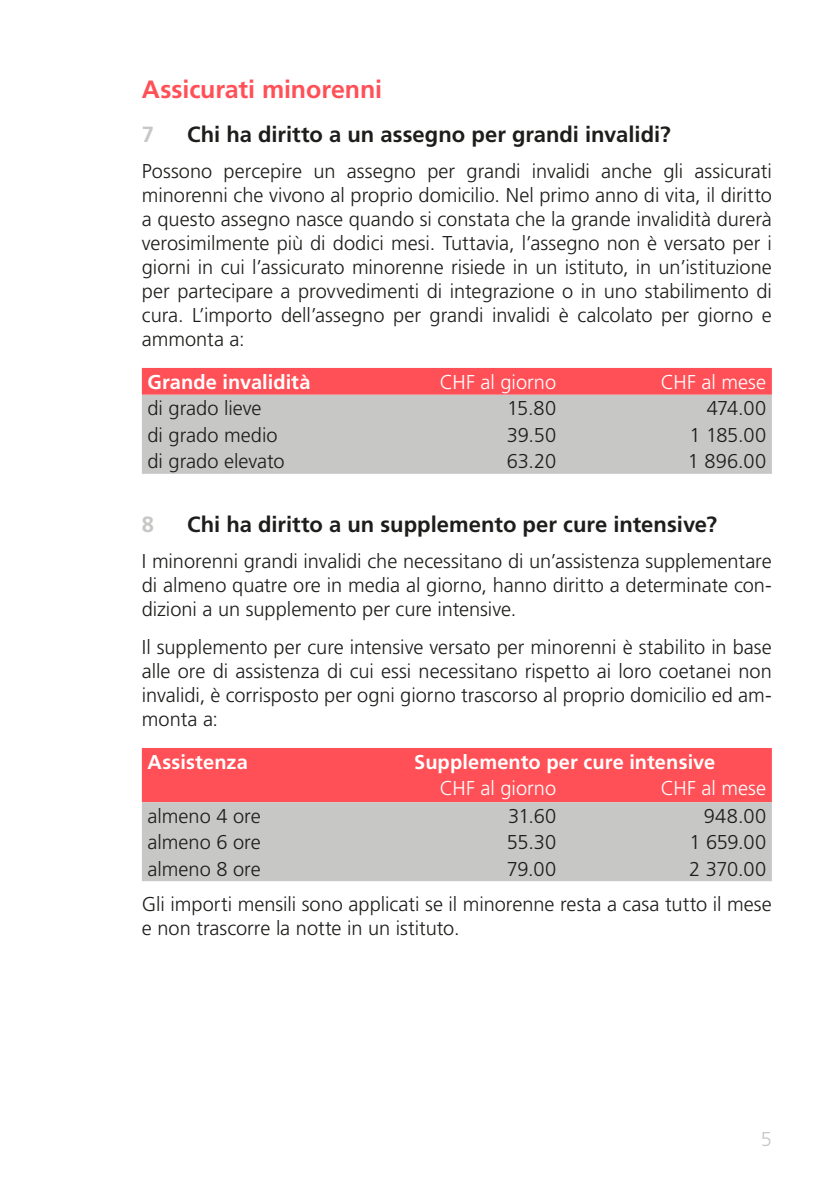
<style>
.page{position:relative;width:840px;height:1191px;background:#fff}
.page>*{position:absolute;margin:0;border:0;box-sizing:border-box;transform-origin:0 0}
.Texttitel{font:700 25px "Frutiger LT Std";letter-spacing:-.005em;color:#ff5057}
.t1{font:700 22px "Frutiger LT Std";color:#1d1d1b}
.t2{font:700 22px "Frutiger LT Std";color:#c7c7c6}
.Grundtext{font:300 20px/24px "Frutiger LT Std";color:#1d1d1b;text-align:justify}
.Tabellen_Text_Weiss{font:700 20px "Frutiger LT Std";letter-spacing:.005em;color:#fff}
.Tabellen_Text_Weiss-2{font:300 20px "Frutiger LT Std";color:#fff}
.t3{font:300 20px "Frutiger LT Std";color:#c7c7c6}
</style>
<div class="page">
<div style="left:142px;top:368px;width:629px;height:27px;background:#ff5057"></div>
<div style="left:142px;top:395px;width:629px;height:79px;background:#c7c7c6"></div>
<div style="left:142px;top:748px;width:629px;height:54px;background:#ff5057"></div>
<div style="left:142px;top:802px;width:629px;height:79px;background:#c7c7c6"></div>
<p class="Texttitel" style="left:142px;top:75px;width:241px">Assicurati minorenni</p>
<p class="t2" style="left:142px;top:122px;width:14px">7</p>
<p class="t1" style="left:187px;top:122px;width:484px">Chi ha diritto a un assegno per grandi invalidi?</p>
<p class="Grundtext" style="left:142px;top:159px;width:631px">Possono percepire un assegno per grandi invalidi anche gli assicurati minorenni che vivono al proprio domicilio. Nel primo anno di vita, il diritto a questo assegno nasce quando si constata che la grande invalidità durerà verosimilmente più di dodici mesi. Tuttavia, l’assegno non è versato per i giorni in cui l’assicurato minorenne risiede in un istituto, in un’istituzione per partecipare a provvedimenti di integrazione o in uno stabilimento di cura. L’importo dell’assegno per grandi invalidi è calcolato per giorno e ammonta a:</p>
<p class="Tabellen_Text_Weiss" style="left:147px;top:370px;width:164px">Grande invalidità</p>
<p class="Tabellen_Text_Weiss-2" style="left:439px;top:370px;width:118px">CHF al giorno</p>
<p class="Tabellen_Text_Weiss-2" style="left:660px;top:370px;width:107px">CHF al mese</p>
<p class="Grundtext" style="left:147px;top:397px;width:115px">di grado lieve</p>
<p class="Grundtext" style="left:507px;top:397px;width:50px">15.80</p>
<p class="Grundtext" style="left:706px;top:397px;width:61px">474.00</p>
<p class="Grundtext" style="left:147px;top:423px;width:131px">di grado medio</p>
<p class="Grundtext" style="left:506px;top:423px;width:51px">39.50</p>
<p class="Grundtext" style="left:689px;top:423px;width:78px">1 185.00</p>
<p class="Grundtext" style="left:147px;top:449px;width:139px">di grado elevato</p>
<p class="Grundtext" style="left:506px;top:449px;width:51px">63.20</p>
<p class="Grundtext" style="left:687px;top:449px;width:80px">1 896.00</p>
<p class="t2" style="left:142px;top:511px;width:14px">8</p>
<p class="t1" style="left:187px;top:511px;width:531px">Chi ha diritto a un supplemento per cure intensive?</p>
<p class="Grundtext" style="left:142px;top:549px;width:631px">I minorenni grandi invalidi che necessitano di un’assistenza supplementare di almeno quatre ore in media al giorno, hanno diritto a determinate con&shy;dizioni a un supplemento per cure intensive.</p>
<p class="Grundtext" style="left:142px;top:635px;width:631px">Il supplemento per cure intensive versato per minorenni è stabilito in base alle ore di assistenza di cui essi necessitano rispetto ai loro coetanei non invalidi, è corrisposto per ogni giorno trascorso al proprio domicilio ed am&shy;monta a:</p>
<p class="Tabellen_Text_Weiss" style="left:147px;top:750px;width:102px">Assistenza</p>
<p class="Tabellen_Text_Weiss" style="left:414px;top:750px;width:302px">Supplemento per cure intensive</p>
<p class="Tabellen_Text_Weiss-2" style="left:439px;top:776px;width:118px">CHF al giorno</p>
<p class="Tabellen_Text_Weiss-2" style="left:660px;top:776px;width:107px">CHF al mese</p>
<p class="Grundtext" style="left:147px;top:804px;width:115px">almeno 4 ore</p>
<p class="Grundtext" style="left:508px;top:804px;width:50px">31.60</p>
<p class="Grundtext" style="left:703px;top:804px;width:64px">948.00</p>
<p class="Grundtext" style="left:147px;top:830px;width:115px">almeno 6 ore</p>
<p class="Grundtext" style="left:506px;top:830px;width:51px">55.30</p>
<p class="Grundtext" style="left:689px;top:830px;width:78px">1 659.00</p>
<p class="Grundtext" style="left:147px;top:857px;width:115px">almeno 8 ore</p>
<p class="Grundtext" style="left:506px;top:857px;width:51px">79.00</p>
<p class="Grundtext" style="left:688px;top:857px;width:78px">2 370.00</p>
<p class="Grundtext" style="left:142px;top:892px;width:631px">Gli importi mensili sono applicati se il minorenne resta a casa tutto il mese e non trascorre la notte in un istituto.</p>
<p class="t3" style="left:760px;top:1127px;width:13px">5</p>
</div>
